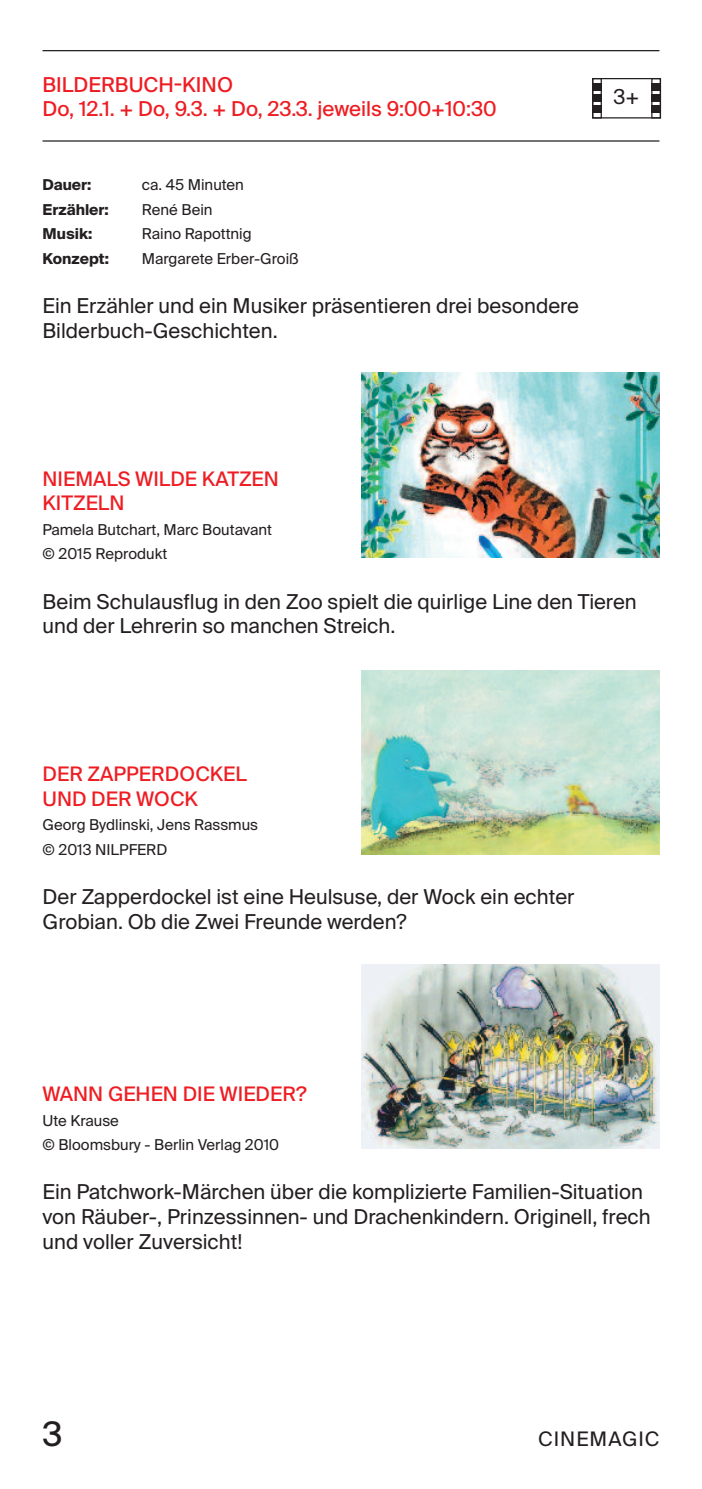
<style>
.page{position:relative;width:702px;height:1489px;background:#fff}
.page>*{position:absolute;margin:0;border:0;box-sizing:border-box;transform-origin:0 0}
.t1{font:33.75px "Suisse Intl";color:#231f20}
.t2{font:20.5px/24.5px "Suisse Intl";color:#231f20}
.t3{font:20.5px/24.5px "Suisse Intl";color:#ee1d23}
.t4{font:20px/24.5px "Suisse Intl";color:#ee1d23}
.t5{font:20px "Suisse Intl";letter-spacing:.05em;color:#231f20}
.t6{font:15px/24.5px "Suisse Intl";color:#231f20}
.t7{font:700 15px "Suisse Intl";color:#231f20}
</style>
<div class="page">
<hr style="left:43px;top:50px;width:616px;height:1px;background:#231f20">
<hr style="left:43px;top:140px;width:616px;height:2px;background:#231f20">
<div style="left:592px;top:83px;width:10px;height:8px;background:#231f20"></div>
<div style="left:592px;top:95px;width:10px;height:7px;background:#231f20"></div>
<div style="left:592px;top:106px;width:10px;height:7px;background:#231f20"></div>
<div style="left:592px;top:78px;width:10px;height:40px;border:1px solid #231f20"></div>
<div style="left:651px;top:78px;width:10px;height:40px;border:1px solid #231f20"></div>
<div style="left:592px;top:78px;width:69px;height:40px;border:1px solid #231f20"></div>
<div style="left:651px;top:83px;width:10px;height:8px;background:#231f20"></div>
<div style="left:651px;top:95px;width:10px;height:7px;background:#231f20"></div>
<div style="left:651px;top:106px;width:10px;height:7px;background:#231f20"></div>
<img style="left:361px;top:373px;width:298px;height:184px">
<img style="left:361px;top:670px;width:298px;height:184px">
<img style="left:361px;top:964px;width:298px;height:184px">
<p class="t3" style="left:43px;top:72px;width:455px">BILDERBUCH-KINO<br>Do, 12.1. + Do, 9.3. + Do, 23.3. jeweils 9:00+10:30</p>
<p class="t7" style="left:43px;top:176px;width:50px">Dauer:</p>
<p class="t6" style="left:142px;top:173px;width:104px">ca. 45 Minuten</p>
<p class="t7" style="left:43px;top:201px;width:68px">Erzähler:</p>
<p class="t6" style="left:142px;top:197px;width:72px">René Bein</p>
<p class="t7" style="left:43px;top:225px;width:51px">Musik:</p>
<p class="t6" style="left:142px;top:222px;width:111px">Raino Rapottnig</p>
<p class="t7" style="left:43px;top:250px;width:68px">Konzept:</p>
<p class="t6" style="left:142px;top:246px;width:158px">Margarete Erber-Groiß</p>
<p class="t2" style="left:43px;top:294px;width:538px">Ein Erzähler und ein Musiker präsentieren drei besondere<br>Bilderbuch-Geschichten.</p>
<p class="t2" style="left:613px;top:84px;width:27px">3+</p>
<p class="t4" style="left:43px;top:466px;width:238px">NIEMALS WILDE KATZEN<br>KITZELN</p>
<p class="t6" style="left:43px;top:517px;width:231px">Pamela Butchart, Marc Boutavant © 2015 Reprodukt</p>
<p class="t2" style="left:43px;top:589px;width:595px">Beim Schulausflug in den Zoo spielt die quirlige Line den Tieren und der Lehrerin so manchen Streich.</p>
<p class="t4" style="left:43px;top:761px;width:206px">DER ZAPPERDOCKEL<br>UND DER WOCK</p>
<p class="t6" style="left:43px;top:812px;width:217px">Georg Bydlinski, Jens Rassmus © 2013 NILPFERD</p>
<p class="t2" style="left:43px;top:884px;width:533px">Der Zapperdockel ist eine Heulsuse, der Wock ein echter<br>Grobian. Ob die Zwei Freunde werden?</p>
<p class="t4" style="left:43px;top:1081px;width:265px">WANN GEHEN DIE WIEDER?</p>
<p class="t6" style="left:43px;top:1107px;width:238px">Ute Krause<br>© Bloomsbury - Berlin Verlag 2010</p>
<p class="t2" style="left:43px;top:1179px;width:609px">Ein Patchwork-Märchen über die komplizierte Familien-Situation von Räuber-, Prinzessinnen- und Drachenkindern. Originell, frech und voller Zuversicht!</p>
<h1 class="t1" style="left:43px;top:1414px;width:22px">3</h1>
<p class="t5" style="left:538px;top:1427px;width:123px">CINEMAGIC</p>
</div>
